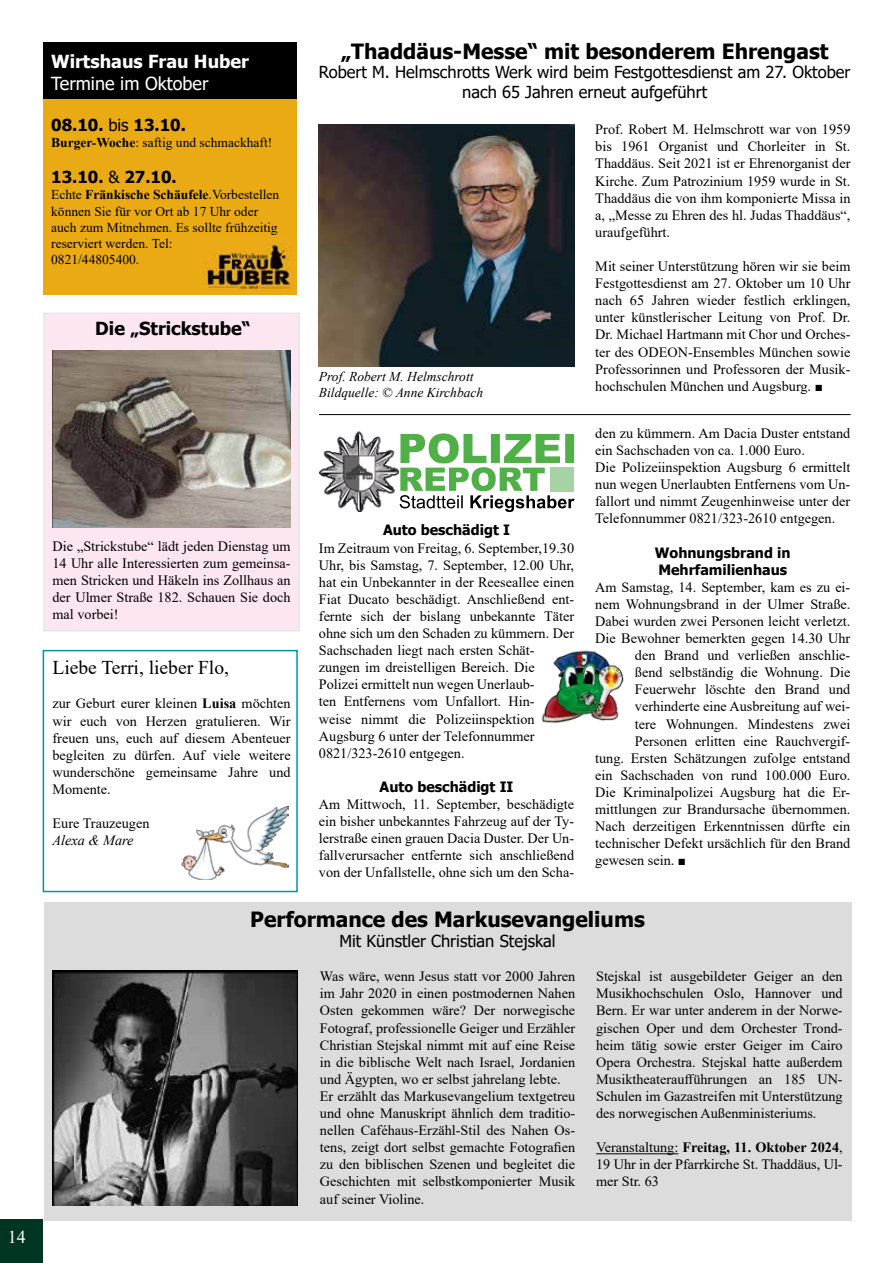
<style>
.page{position:relative;width:893px;height:1263px;background:#fff}
.page>*{position:absolute;margin:0;border:0;box-sizing:border-box;transform-origin:0 0}
.t1{font:700 21px "Tahoma";color:#000}
.t2{font:19.5px "Times New Roman";color:#000}
.t3{font:700 18px "Tahoma";color:#fff}
.t4{font:700 18px "Tahoma";color:#000}
.t5{font:18px "Tahoma";color:#fff}
.t6{font:18px "Times New Roman";color:#fff}
.t7{font:16.5px/19.8px "Tahoma";color:#000;text-align:center}
.t8{font:700 16.5px "Tahoma";color:#000}
.t9{font:14.25px/17.1px "Times New Roman";color:#000;text-align:justify}
.t10{font:700 14.25px/17.1px "Tahoma";color:#000}
.t11{font:italic 14.25px "Times New Roman";color:#000}
.t12{font:13.5px/16.2px "Times New Roman";color:#000}
.t13{font:italic 13.5px/16.2px "Times New Roman";color:#000}
.s1{font-weight:400}
.s2{font-weight:700}
.s3{font-size:13.5px}
</style>
<div class="page">
<div style="left:44px;top:903px;width:808px;height:318px;background:#dcdcdc"></div>
<div style="left:0;top:1220px;width:43px;height:43px;background:#003522"></div>
<img style="left:319px;top:431px;width:255px;height:81px">
<img style="left:550px;top:468px;width:24px;height:23px">
<img style="left:541px;top:650px;width:83px;height:74px">
<div style="left:44px;top:313px;width:255px;height:318px;background:#fce6f2"></div>
<img style="left:53px;top:351px;width:238px;height:176px">
<div style="left:43px;top:44px;width:254px;height:250px;background:#eaaa14"></div>
<div style="left:43px;top:43px;width:254px;height:56px;background:#000"></div>
<img style="left:197px;top:239px;width:96px;height:51px">
<div style="left:43px;top:650px;width:255px;height:242px;border:2px solid #0094aa"></div>
<img style="left:182px;top:807px;width:106px;height:72px">
<img style="left:319px;top:124px;width:255px;height:243px">
<hr style="left:319px;top:414px;width:532px;height:1px;background:#000">
<img style="left:53px;top:970px;width:245px;height:235px">
<hr style="left:596px;top:1153px;width:82px;height:1px;background:#000">
<p class="t6" style="left:8px;top:1224px;width:20px">14</p>
<p class="t3" style="left:51px;top:49px;width:199px">Wirtshaus Frau Huber</p>
<p class="t5" style="left:51px;top:71px;width:159px">Termine im Oktober</p>
<p class="t8" style="left:51px;top:113px;width:136px">08.10. <span class="s1">bis</span> 13.10.</p>
<p class="t12" style="left:51px;top:134px;width:223px"><span class="s2">Burger-Woche</span>: saftig und schmackhaft!</p>
<p class="t8" style="left:51px;top:166px;width:127px">13.10. <span class="s1">&amp;</span> 27.10.</p>
<p class="t12" style="left:51px;top:186px;width:230px">Echte <span class="s2">Fränkische Schäufele</span>.Vorbestellen können Sie für vor Ort ab 17 Uhr oder auch zum Mitnehmen. Es sollte frühzeitig reserviert werden. Tel:<br>0821/44805400.</p>
<p class="t4" style="left:95px;top:315px;width:157px">Die „Strickstube“</p>
<p class="t9" style="left:53px;top:537px;width:240px">Die „Strickstube“ lädt jeden Dienstag um 14 Uhr alle Interessierten zum gemeinsa&shy;men Stricken und Häkeln ins Zollhaus an der Ulmer Straße 182. Schauen Sie doch mal vorbei!</p>
<h2 class="t2" style="left:53px;top:654px;width:178px">Liebe Terri, lieber Flo,</h2>
<p class="t9" style="left:53px;top:695px;width:240px">zur Geburt eurer kleinen <span class="s2">Luisa</span> möchten wir euch von Herzen gratulieren. Wir freuen uns, euch auf diesem Abenteuer begleiten zu dürfen. Auf viele weitere wunderschöne gemeinsame Jahre und Momente.</p>
<p class="t9" style="left:53px;top:814px;width:98px">Eure Trauzeugen</p>
<p class="t11" style="left:53px;top:831px;width:82px">Alexa &amp; Mare</p>
<h1 class="t1" style="left:341px;top:36px;width:489px">„Thaddäus-Messe“ mit besonderem Ehrengast</h1>
<p class="t7" style="left:319px;top:63px;width:533px">Robert M. Helmschrotts Werk wird beim Festgottesdienst am 27. Oktober nach 65 Jahren erneut aufgeführt</p>
<p class="t9" style="left:595px;top:120px;width:257px">Prof. Robert M. Helmschrott war von 1959 bis 1961 Organist und Chorleiter in St.<br>Thaddäus. Seit 2021 ist er Ehrenorganist der Kirche. Zum Patrozinium 1959 wurde in St.<br>Thaddäus die von ihm komponierte Missa in a, „Messe zu Ehren des hl. Judas Thaddäus“, uraufgeführt.</p>
<p class="t9" style="left:595px;top:257px;width:257px">Mit seiner Unterstützung hören wir sie beim Festgottesdienst am 27. Oktober um 10 Uhr nach 65 Jahren wieder festlich erklingen, unter künstlerischer Leitung von Prof. Dr.<br>Dr. Michael Hartmann mit Chor und Orches&shy;ter des ODEON-Ensembles München sowie Professorinnen und Professoren der Musik&shy;hochschulen München und Augsburg. <span class="s3">■</span></p>
<p class="t13" style="left:319px;top:368px;width:166px">Prof. Robert M. Helmschrott<br>Bildquelle: © Anne Kirchbach</p>
<p class="t10" style="left:383px;top:522px;width:128px">Auto beschädigt I</p>
<p class="t9" style="left:319px;top:539px;width:257px;text-align:left">Im Zeitraum von Freitag, 6. September,19.30<br>Uhr, bis Samstag, 7. September, 12.00 Uhr, hat ein Unbekannter in der Reeseallee einen Fiat Ducato beschädigt. Anschließend ent&shy;fernte sich der bislang unbekannte Täter ohne sich um den Schaden zu kümmern. Der Sachschaden liegt nach ersten Schät&shy;zungen im dreistelligen Bereich. Die Polizei ermittelt nun wegen Unerlaub-<br>ten Entfernens vom Unfallort. Hin-<br>weise nimmt die Polizeiinspektion Augsburg 6 unter der Telefonnummer 0821/323-2610 entgegen.</p>
<p class="t10" style="left:380px;top:779px;width:135px">Auto beschädigt II</p>
<p class="t9" style="left:319px;top:795px;width:257px">Am Mittwoch, 11. September, beschädigte ein bisher unbekanntes Fahrzeug auf der Ty&shy;lerstraße einen grauen Dacia Duster. Der Un&shy;fallverursacher entfernte sich anschließend von der Unfallstelle, ohne sich um den Scha-</p>
<p class="t9" style="left:595px;top:424px;width:257px;text-align:left">den zu kümmern. Am Dacia Duster entstand ein Sachschaden von ca. 1.000 Euro.<br>Die Polizeiinspektion Augsburg 6 ermittelt nun wegen Unerlaubten Entfernens vom Un&shy;fallort und nimmt Zeugenhinweise unter der Telefonnummer 0821/323-2610 entgegen.</p>
<p class="t10" style="left:655px;top:544px;width:137px">Wohnungsbrand in<br>Mehrfamilienhaus</p>
<p class="t9" style="left:595px;top:578px;width:257px">Am Samstag, 14. September, kam es zu ei-</p>
<p class="t9" style="left:595px;top:595px;width:257px">nem Wohnungsbrand in der Ulmer Straße.</p>
<p class="t9" style="left:595px;top:612px;width:257px">Dabei wurden zwei Personen leicht verletzt.</p>
<p class="t9" style="left:595px;top:629px;width:257px">Die Bewohner bemerkten gegen 14.30 Uhr</p>
<p class="t9" style="left:635px;top:646px;width:217px">den Brand und verließen anschlie-</p>
<p class="t9" style="left:635px;top:663px;width:217px">ßend selbständig die Wohnung. Die</p>
<p class="t9" style="left:635px;top:680px;width:217px">Feuerwehr löschte den Brand und</p>
<p class="t9" style="left:635px;top:698px;width:217px">verhinderte eine Ausbreitung auf wei-</p>
<p class="t9" style="left:635px;top:715px;width:217px">tere Wohnungen. Mindestens zwei</p>
<p class="t9" style="left:635px;top:732px;width:217px">Personen erlitten eine Rauchvergif-</p>
<p class="t9" style="left:595px;top:749px;width:257px">tung. Ersten Schätzungen zufolge entstand</p>
<p class="t9" style="left:595px;top:766px;width:257px">ein Sachschaden von rund 100.000 Euro.</p>
<p class="t9" style="left:595px;top:783px;width:257px">Die Kriminalpolizei Augsburg hat die Er-</p>
<p class="t9" style="left:595px;top:800px;width:257px">mittlungen zur Brandursache übernommen.</p>
<p class="t9" style="left:595px;top:817px;width:257px">Nach derzeitigen Erkenntnissen dürfte ein</p>
<p class="t9" style="left:595px;top:834px;width:257px">technischer Defekt ursächlich für den Brand</p>
<p class="t9" style="left:595px;top:851px;width:92px">gewesen sein. <span class="s3">■</span></p>
<h1 class="t1" style="left:250px;top:905px;width:396px">Performance des Markusevangeliums</h1>
<p class="t7" style="left:339px;top:932px;width:218px">Mit Künstler Christian Stejskal</p>
<p class="t9" style="left:320px;top:967px;width:257px;text-align:left">Was wäre, wenn Jesus statt vor 2000 Jahren im Jahr 2020 in einen postmodernen Nahen Osten gekommen wäre? Der norwegische Fotograf, professionelle Geiger und Erzähler Christian Stejskal nimmt mit auf eine Reise in die biblische Welt nach Israel, Jordanien und Ägypten, wo er selbst jahrelang lebte.<br>Er erzählt das Markusevangelium textgetreu und ohne Manuskript ähnlich dem traditio&shy;nellen Caféhaus-Erzähl-Stil des Nahen Os&shy;tens, zeigt dort selbst gemachte Fotografien zu den biblischen Szenen und begleitet die Geschichten mit selbstkomponierter Musik auf seiner Violine.</p>
<p class="t9" style="left:596px;top:967px;width:248px">Stejskal ist ausgebildeter Geiger an den Musikhochschulen Oslo, Hannover und Bern. Er war unter anderem in der Norwe&shy;gischen Oper und dem Orchester Trond&shy;heim tätig sowie erster Geiger im Cairo Opera Orchestra. Stejskal hatte außerdem Musiktheateraufführungen an 185 UN-Schulen im Gazastreifen mit Unterstützung des norwegischen Außenministeriums.</p>
<p class="t9" style="left:596px;top:1138px;width:248px">Veranstaltung: <span class="s2">Freitag, 11. Oktober 2024</span>, 19 Uhr in der Pfarrkirche St. Thaddäus, Ul&shy;mer Str. 63</p>
</div>
